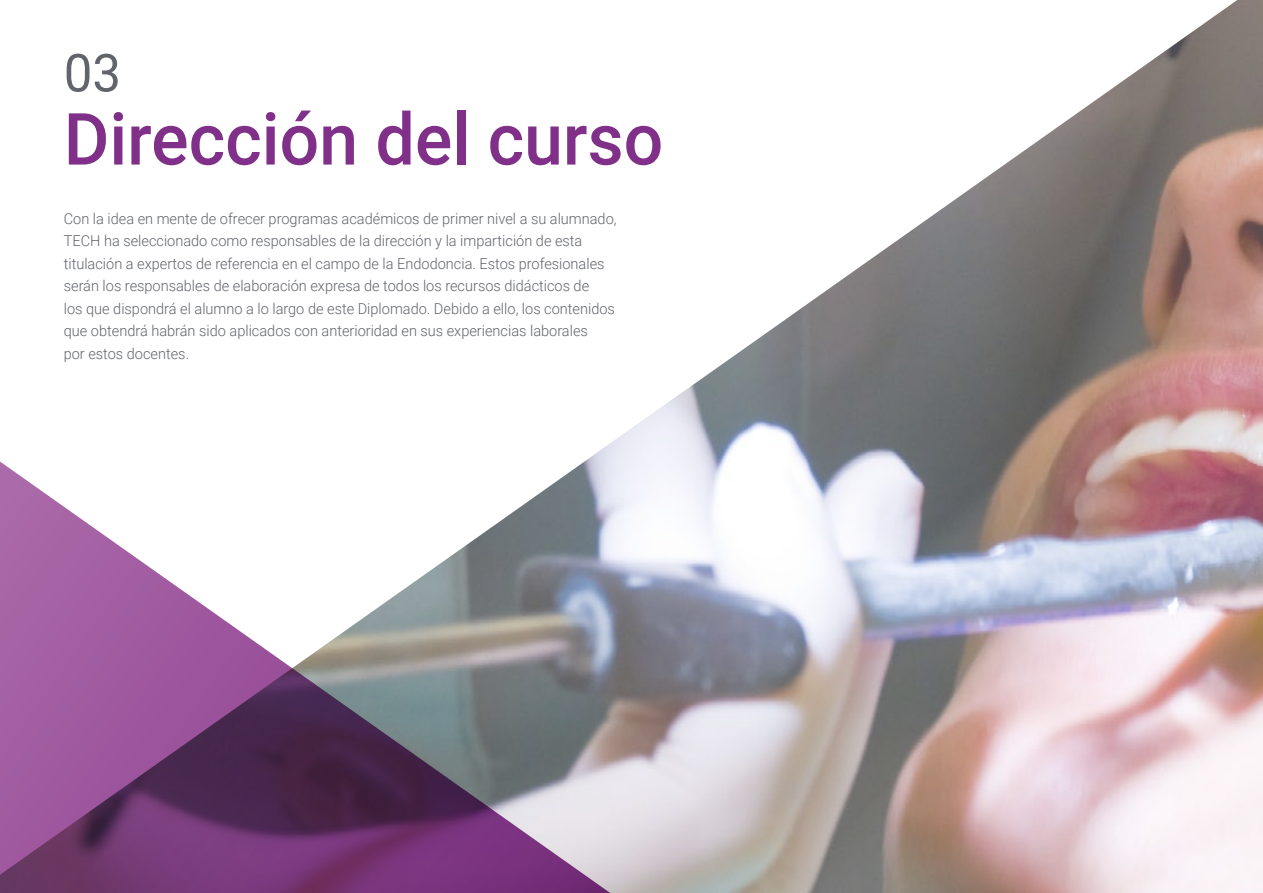
<style>
.page{position:relative;width:1263px;height:893px;background:#fff}
.page>*{position:absolute;margin:0;border:0;box-sizing:border-box;transform-origin:0 0}
.t1{font:500 72px "Roboto";color:#813089}
.t2{font:52.5px "Roboto";color:#61646a}
.t3{font:300 15px/22.5px "Roboto";color:#61646a}
</style>
<div class="page">
<img style="left:607px;top:0;width:656px;height:893px">
<svg style="left:0;top:446px;width:640px;height:447px"></svg>
<h2 class="t2" style="left:64px;top:36px;width:59px">03</h2>
<h1 class="t1" style="left:64px;top:89px;width:601px">Dirección del curso</h1>
<p class="t3" style="left:64px;top:207px;width:554px">Con la idea en mente de ofrecer programas académicos de primer nivel a su alumnado, TECH ha seleccionado como responsables de la dirección y la impartición de esta titulación a expertos de referencia en el campo de la Endodoncia. Estos profesionales serán los responsables de elaboración expresa de todos los recursos didácticos de<br>los que dispondrá el alumno a lo largo de este Diplomado. Debido a ello, los contenidos que obtendrá habrán sido aplicados con anterioridad en sus experiencias laborales<br>por estos docentes.</p>
</div>
